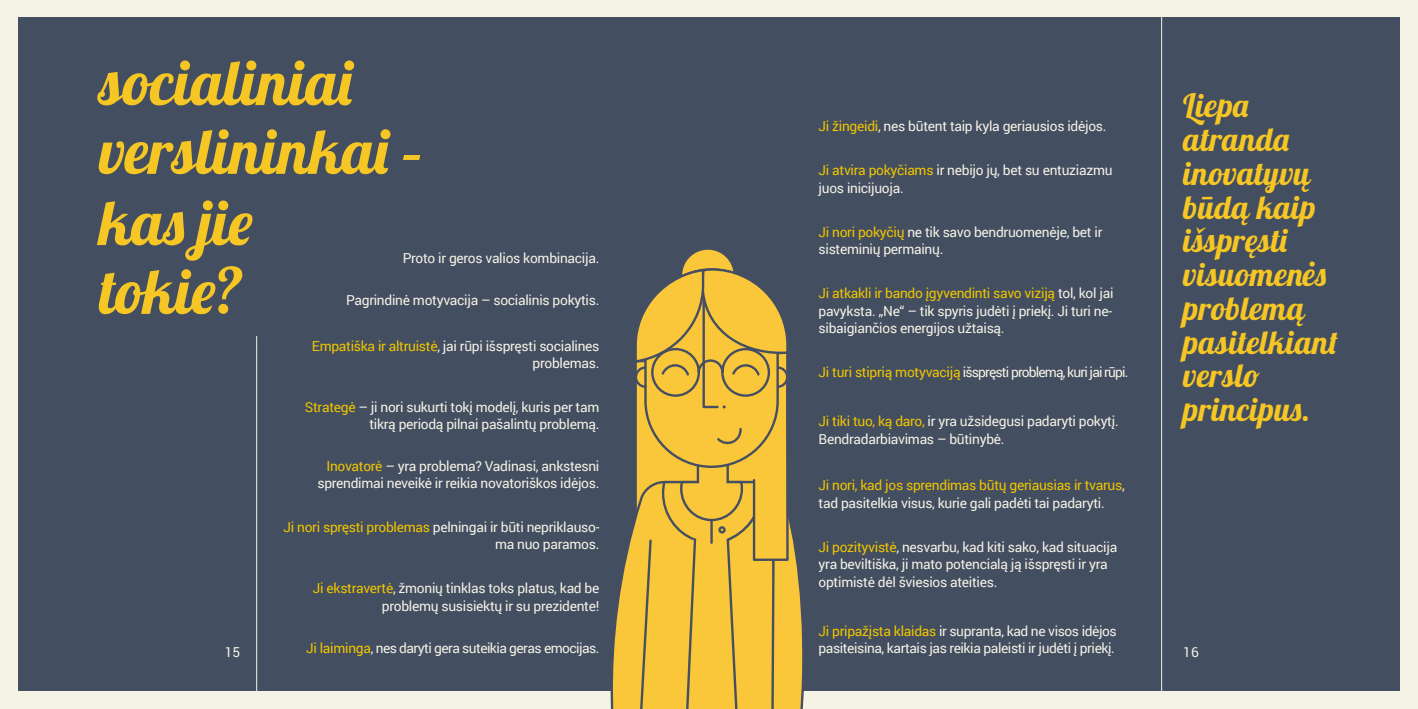
<style>
.page{position:relative;width:1418px;height:709px;background:#fff}
.page>*{position:absolute;margin:0;border:0;box-sizing:border-box;transform-origin:0 0}
.t1{font:62.5px/69.6px "Lobster";color:#f5c624}
.t2{font:32.5px/33.8px "Lobster";letter-spacing:.01em;color:#f5c624}
.t3{font:13.75px/17.5px "Roboto";letter-spacing:-.02em;color:#f4f2e6}
.t4{font:13.75px "Roboto";letter-spacing:-.06em;color:#f4f2e6}
.t5{font:13.75px "Roboto";letter-spacing:-.04em;color:#f4f2e6}
.s1{color:#f0c500}
</style>
<div class="page">
<div style="left:0;top:0;width:1417px;height:709px;background:#f5f2e6"></div>
<div style="left:18px;top:18px;width:1381px;height:673px;background:#434e60"></div>
<hr style="left:256px;top:336px;width:1px;height:366px;background:#f5f2e6">
<hr style="left:1161px;top:6px;width:1px;height:696px;background:#f5f2e6">
<svg style="left:681px;top:248px;width:54px;height:54px"></svg>
<svg style="left:610px;top:553px;width:18px;height:156px;fill:#fac73b"></svg>
<svg style="left:628px;top:267px;width:176px;height:442px"></svg>
<div style="left:718px;top:526px;width:7px;height:7px;border:2px solid #454f61;border-radius:50%"></div>
<h1 class="t1" style="left:99px;top:47px;width:326px">socialiniai verslininkai – kas jie<br>tokie?</h1>
<h2 class="t2" style="left:1183px;top:88px;width:156px">Liepa atranda inovatyvų būdą kaip išspręsti visuomenės problemą pasitelkiant verslo principus.</h2>
<p class="t3" style="left:818px;top:117px;width:289px"><span class="s1">Ji žingeidi</span>, nes būtent taip kyla geriausios idėjos.</p>
<p class="t3" style="left:818px;top:161px;width:295px"><span class="s1">Ji atvira pokyčiams</span> ir nebijo jų, bet su entuziazmu juos inicijuoja.</p>
<p class="t3" style="left:818px;top:222px;width:285px"><span class="s1">Ji nori pokyčių</span> ne tik savo bendruomenėje, bet ir sisteminių permainų.</p>
<p class="t3" style="left:818px;top:284px;width:296px;text-align:justify"><span class="s1">Ji atkakli ir bando įgyvendinti savo viziją</span> tol, kol jai pavyksta. „Ne“ – tik spyris judėti į priekį. Ji turi ne&shy;sibaigiančios energijos užtaisą.</p>
<p class="t4" style="left:818px;top:363px;width:311px"><span class="s1">Ji turi stiprią motyvaciją</span> išspręsti problemą, kuri jai rūpi.</p>
<p class="t3" style="left:818px;top:412px;width:301px"><span class="s1">Ji tiki tuo, ką daro,</span> ir yra užsidegusi padaryti pokytį.<br>Bendradarbiavimas – būtinybė.</p>
<p class="t3" style="left:818px;top:476px;width:308px"><span class="s1">Ji nori, kad jos sprendimas būtų geriausias ir tvarus</span>, tad pasitelkia visus, kurie gali padėti tai padaryti.</p>
<p class="t3" style="left:818px;top:537px;width:300px"><span class="s1">Ji pozityvistė</span>, nesvarbu, kad kiti sako, kad situacija yra beviltiška, ji mato potencialą ją išspręsti ir yra optimistė dėl šviesios ateities.</p>
<p class="t3" style="left:403px;top:249px;width:198px">Proto ir geros valios kombinacija.</p>
<p class="t3" style="left:346px;top:291px;width:255px">Pagrindinė motyvacija – socialinis pokytis.</p>
<p class="t3" style="left:312px;top:336px;width:289px;text-align:right"><span class="s1">Empatiška ir altruistė</span>, jai rūpi išspręsti socialines problemas.</p>
<p class="t3" style="left:305px;top:398px;width:296px;text-align:right"><span class="s1">Strategė</span> – ji nori sukurti tokį modelį, kuris per tam tikrą periodą pilnai pašalintų problemą.</p>
<p class="t3" style="left:317px;top:456px;width:283px;text-align:right"><span class="s1">Inovatorė</span> – yra problema? Vadinasi, ankstesni sprendimai neveikė ir reikia novatoriškos idėjos.</p>
<p class="t3" style="left:283px;top:517px;width:317px;text-align:right"><span class="s1">Ji nori spręsti problemas</span> pelningai ir būti nepriklauso&shy;ma nuo paramos.</p>
<p class="t3" style="left:313px;top:579px;width:288px;text-align:right"><span class="s1">Ji ekstravertė</span>, žmonių tinklas toks platus, kad be problemų susisiektų ir su prezidente!</p>
<p class="t5" style="left:306px;top:638px;width:295px"><span class="s1">Ji laiminga</span>, nes daryti gera suteikia geras emocijas.</p>
<p class="t3" style="left:818px;top:621px;width:300px"><span class="s1">Ji pripažįsta klaidas</span> ir supranta, kad ne visos idėjos pasiteisina, kartais jas reikia paleisti ir judėti į priekį.</p>
<p class="t3" style="left:225px;top:642px;width:17px">15</p>
<p class="t3" style="left:1183px;top:642px;width:17px">16</p>
</div>
